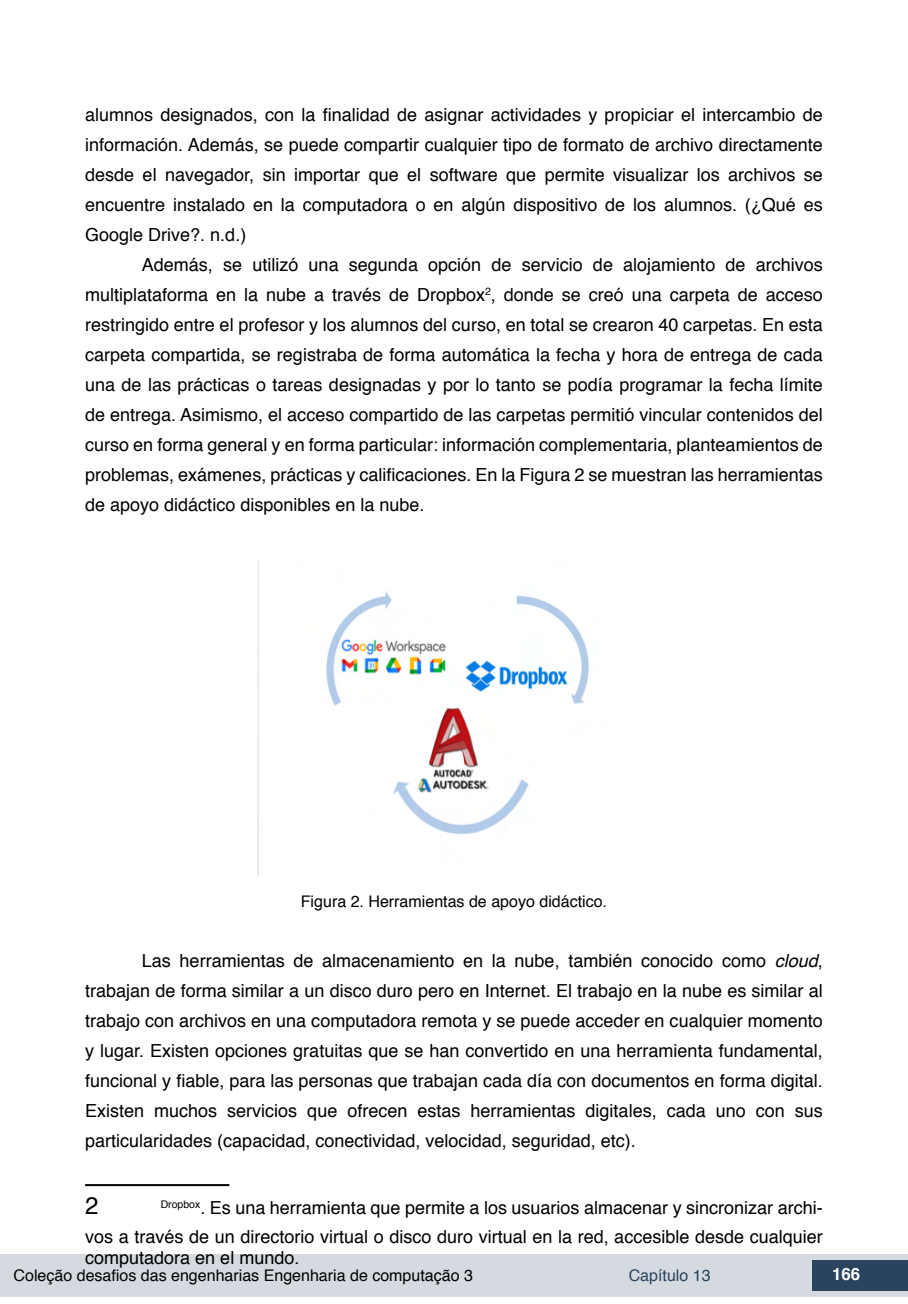
<style>
.page{position:relative;width:908px;height:1304px;background:#fff}
.page>*{position:absolute;margin:0;border:0;box-sizing:border-box;transform-origin:0 0}
.t1{font:24px "Helvetica";color:#000}
.txt{font:18px/30px "Helvetica";color:#000;text-align:justify}
.t2{font:700 16.8px "Helvetica";color:#fff}
.imagens_graf_tab{font:16px "Helvetica";color:#000}
.t3{font:16px "Helvetica";color:#2a435e}
.s1{font-style:italic}
</style>
<div class="page">
<div style="left:0;top:1254px;width:906px;height:43px;background:#d4dadf"></div>
<div style="left:812px;top:1261px;width:95px;height:30px;background:#2a435e"></div>
<img style="left:258px;top:561px;width:331px;height:316px">
<hr style="left:85px;top:1184px;width:144px;height:2px;background:#000">
<p class="txt" style="left:85px;top:100px;width:739px">alumnos designados, con la finalidad de asignar actividades y propiciar el intercambio de información. Además, se puede compartir cualquier tipo de formato de archivo directamente desde el navegador, sin importar que el software que permite visualizar los archivos se encuentre instalado en la computadora o en algún dispositivo de los alumnos. (¿Qué es Google Drive?. n.d.)</p>
<p class="txt" style="left:85px;top:250px;width:739px;text-indent:57px">Además, se utilizó una segunda opción de servicio de alojamiento de archivos multiplataforma en la nube a través de Dropbox<sup>2</sup>, donde se creó una carpeta de acceso restringido entre el profesor y los alumnos del curso, en total se crearon 40 carpetas. En esta carpeta compartida, se registraba de forma automática la fecha y hora de entrega de cada una de las prácticas o tareas designadas y por lo tanto se podía programar la fecha límite de entrega. Asimismo, el acceso compartido de las carpetas permitió vincular contenidos del curso en forma general y en forma particular: información complementaria, planteamientos de problemas, exámenes, prácticas y calificaciones. En la Figura 2 se muestran las herramientas de apoyo didáctico disponibles en la nube.</p>
<p class="imagens_graf_tab" style="left:301px;top:889px;width:307px">Figura 2. Herramientas de apoyo didáctico.</p>
<p class="txt" style="left:85px;top:947px;width:739px;text-indent:57px">Las herramientas de almacenamiento en la nube, también conocido como <span class="s1">cloud</span>, trabajan de forma similar a un disco duro pero en Internet. El trabajo en la nube es similar al trabajo con archivos en una computadora remota y se puede acceder en cualquier momento y lugar. Existen opciones gratuitas que se han convertido en una herramienta fundamental, funcional y fiable, para las personas que trabajan cada día con documentos en forma digital.<br>Existen muchos servicios que ofrecen estas herramientas digitales, cada uno con sus particularidades (capacidad, conectividad, velocidad, seguridad, etc).</p>
<p class="t1" style="left:85px;top:1187px;width:15px">2</p>
<p class="txt" style="left:85px;top:1194px;width:739px;line-height:28.8px;text-align:right"><sup>Dropbox</sup>. Es una herramienta que permite a los usuarios almacenar y sincronizar archi-<br>vos a través de un directorio virtual o disco duro virtual en la red, accesible desde cualquier</p>
<p class="txt" style="left:85px;top:1243px;width:216px">computadora en el mundo.</p>
<p class="imagens_graf_tab" style="left:14px;top:1263px;width:460px">Coleção desafios das engenharias Engenharia de computação 3</p>
<p class="t3" style="left:628px;top:1263px;width:83px">Capítulo 13</p>
<p class="t2" style="left:831px;top:1261px;width:30px">166</p>
</div>
